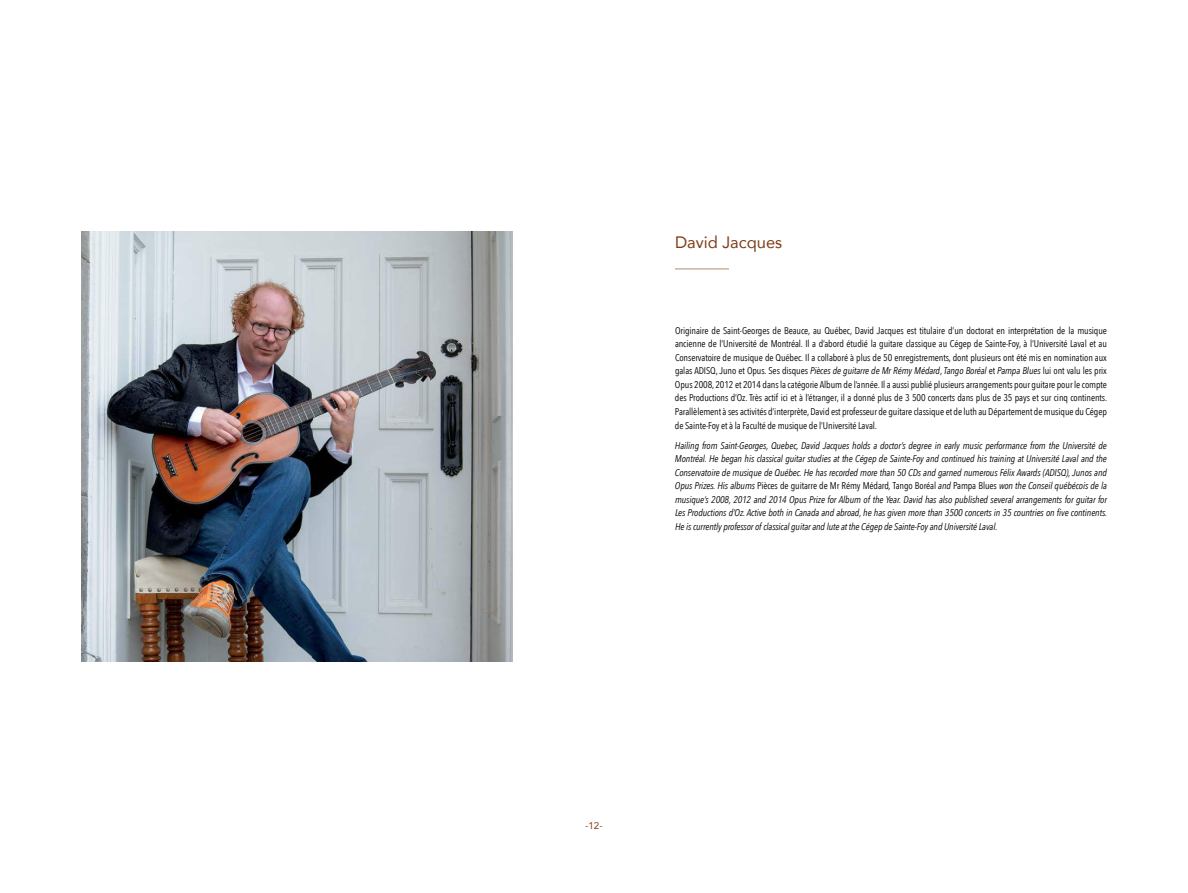
<style>
.page{position:relative;width:1188px;height:893px;background:#fff}
.page>*{position:absolute;margin:0;border:0;box-sizing:border-box;transform-origin:0 0}
.t1{font:16.5px "Avenir";color:#803d18}
.t2{font:9.75px/13.5px "Avenir Next Condensed";letter-spacing:-.01em;color:#000;text-align:justify}
.t3{font:italic 9.75px/13.5px "Avenir Next Condensed";letter-spacing:-.01em;color:#000;text-align:justify}
.t4{font:9.75px "Avenir";color:#803d18}
.s1{font-style:italic}
.s2{font-style:normal}
</style>
<div class="page">
<hr style="left:675px;top:268px;width:54px;height:1px;background:#b58a6d">
<img style="left:81px;top:232px;width:432px;height:429px">
<h1 class="t1" style="left:675px;top:229px;width:109px">David Jacques</h1>
<p class="t2" style="left:675px;top:323px;width:434px">Originaire de Saint-Georges de Beauce, au Québec, David Jacques est titulaire d’un doctorat en interprétation de la musique ancienne de l’Université de Montréal. Il a d’abord étudié la guitare classique au Cégep de Sainte-Foy, à l’Université Laval et au Conservatoire de musique de Québec. Il a collaboré à plus de 50 enregistrements, dont plusieurs ont été mis en nomination aux galas ADISQ, Juno et Opus. Ses disques <span class="s1">Pièces de guitarre de Mr Rémy Médard</span>, <span class="s1">Tango Boréal</span> et <span class="s1">Pampa Blues</span> lui ont valu les prix Opus 2008, 2012 et 2014 dans la catégorie Album de l’année. Il a aussi publié plusieurs arrangements pour guitare pour le compte des Productions d’Oz. Très actif ici et à l’étranger, il a donné plus de 3 500 concerts dans plus de 35 pays et sur cinq continents.<br>Parallèlement à ses activités d’interprète, David est professeur de guitare classique et de luth au Département de musique du Cégep de Sainte-Foy et à la Faculté de musique de l’Université Laval.</p>
<p class="t3" style="left:675px;top:438px;width:434px">Hailing from Saint-Georges, Quebec, David Jacques holds a doctor’s degree in early music performance from the Université de Montréal. He began his classical guitar studies at the Cégep de Sainte-Foy and continued his training at Université Laval and the Conservatoire de musique de Québec. He has recorded more than 50 CDs and garned numerous Félix Awards (ADISQ), Junos and Opus Prizes. His albums <span class="s2">Pièces de guitarre de Mr Rémy Médard</span>, <span class="s2">Tango Boréal</span> and <span class="s2">Pampa Blues</span> won the Conseil québécois de la musique’s 2008, 2012 and 2014 Opus Prize for Album of the Year. David has also published several arrangements for guitar for Les Productions d’Oz. Active both in Canada and abroad, he has given more than 3500 concerts in 35 countries on five continents.<br>He is currently professor of classical guitar and lute at the Cégep de Sainte-Foy and Université Laval.</p>
<p class="t4" style="left:585px;top:817px;width:19px">-12-</p>
</div>
